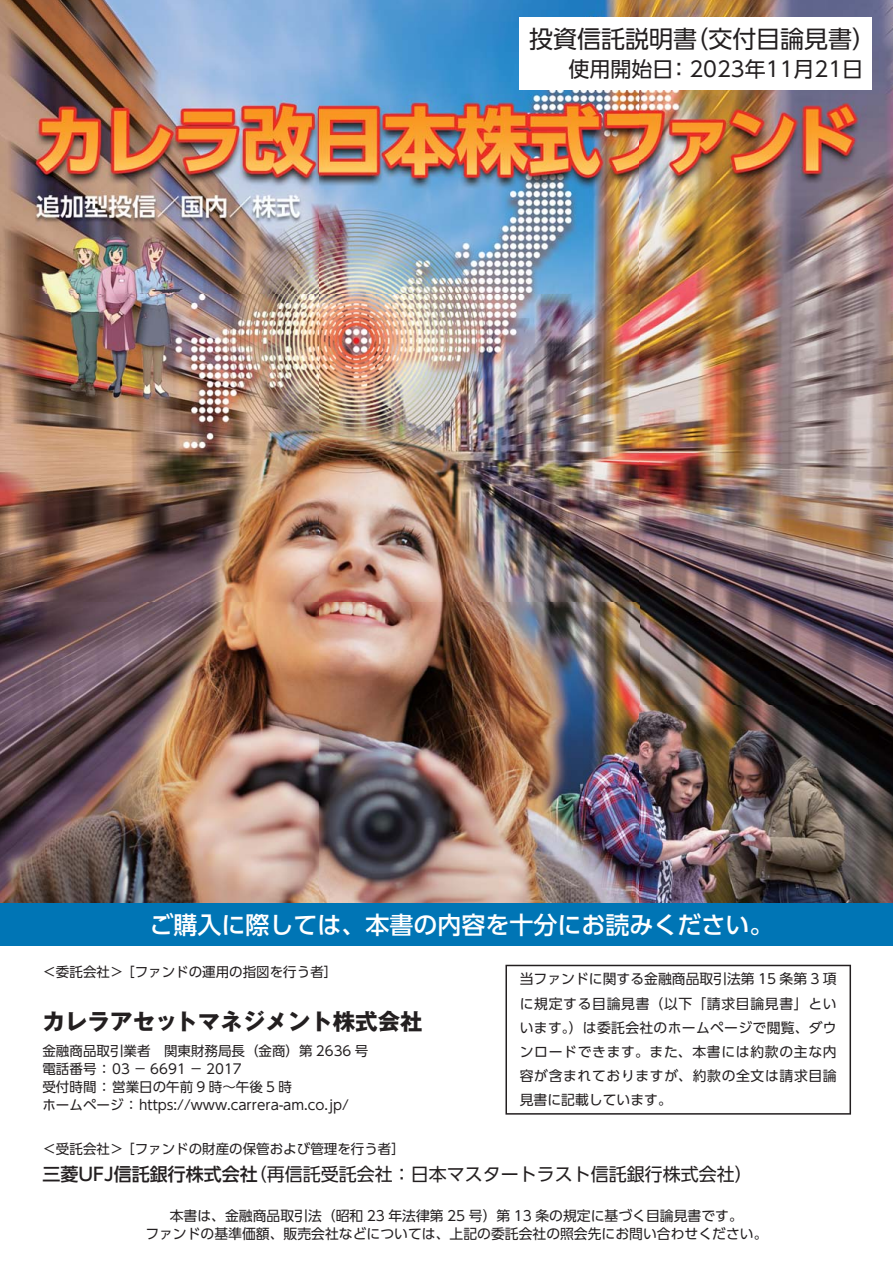
<style>
.page{position:relative;width:893px;height:1263px;background:#fff}
.page>*{position:absolute;margin:0;border:0;box-sizing:border-box;transform-origin:0 0}
.t1{font:24px "UD Shin Go Pro Medium 90 pv RKSJ H";color:#fff}
.t2{font:24px "UD Shin Go Pro Regular 90 pv RKSJ H";color:#231f20}
.t3{font:22.5px "Gothic MB101 Pro Bold 90 pv RKSJ H";color:#231f20}
.t4{font:21px "UD Shin Go Pro Regular 90 pv RKSJ H";color:#231f20}
.t5{font:18px "UD Shin Go Pro Regular 90 pv RKSJ H";color:#231f20}
.t6{font:13.8px/24.2px "UD Shin Go Pro Regular 90 pv RKSJ H";color:#231f20;text-align:justify}
.t7{font:13.5px/18px "UD Shin Go Pro Regular 90 pv RKSJ H";color:#231f20}
.s1{font-family:"UD Shin Go Pro Medium 90 pv RKSJ H"}
</style>
<div class="page">
<img style="left:0;top:0;width:892px;height:903px">
<div style="left:0;top:903px;width:892px;height:43px;background:#0075b5"></div>
<svg style="left:505px;top:965px;width:346px;height:150px"></svg>
<div style="left:519px;top:17px;width:353px;height:72px;background:#fff"></div>
<h1 class="t2" style="left:529px;top:30px;width:348px">投資信託説明書（交付目論見書）</h1>
<h3 class="t4" style="left:568px;top:61px;width:296px">使用開始日：2023年11月21日</h3>
<h1 class="t1" style="left:149px;top:916px;width:625px">ご購入に際しては、本書の内容を十分にお読みください。</h1>
<p class="t7" style="left:42px;top:965px;width:296px">＜委託会社＞ ［ファンドの運用の指図を行う者］</p>
<h2 class="t3" style="left:42px;top:1013px;width:382px">カレラアセットマネジメント株式会社</h2>
<p class="t7" style="left:42px;top:1044px;width:327px">金融商品取引業者　関東財務局長（金商）第 2636 号電話番号 ： 03 － 6691 － 2017<br>受付時間 ： 営業日の午前 9 時～午後 5 時<br>ホームページ ： https://www.carrera-am.co.jp/</p>
<p class="t7" style="left:42px;top:1141px;width:364px">＜受託会社＞ ［ファンドの財産の保管および管理を行う者］</p>
<h3 class="t5" style="left:42px;top:1168px;width:712px"><span class="s1">三菱UFJ信託銀行株式会社</span>（再信託受託会社：日本マスタートラスト信託銀行株式会社）</h3>
<p class="t6" style="left:520px;top:969px;width:318px">当ファンドに関する金融商品取引法第 15 条第 3 項に規定する目論見書（以下「請求目論見書」といいます。）は委託会社のホームページで閲覧、ダウンロードできます。また、本書には約款の主な内容が含まれておりますが、約款の全文は請求目論見書に記載しています。</p>
<p class="t6" style="left:145px;top:1208px;width:624px;line-height:18px;text-align:center">本書は、金融商品取引法（昭和 23 年法律第 25 号）第 13 条の規定に基づく目論見書です。<br>ファンドの基準価額、販売会社などについては、上記の委託会社の照会先にお問い合わせください。</p>
</div>
